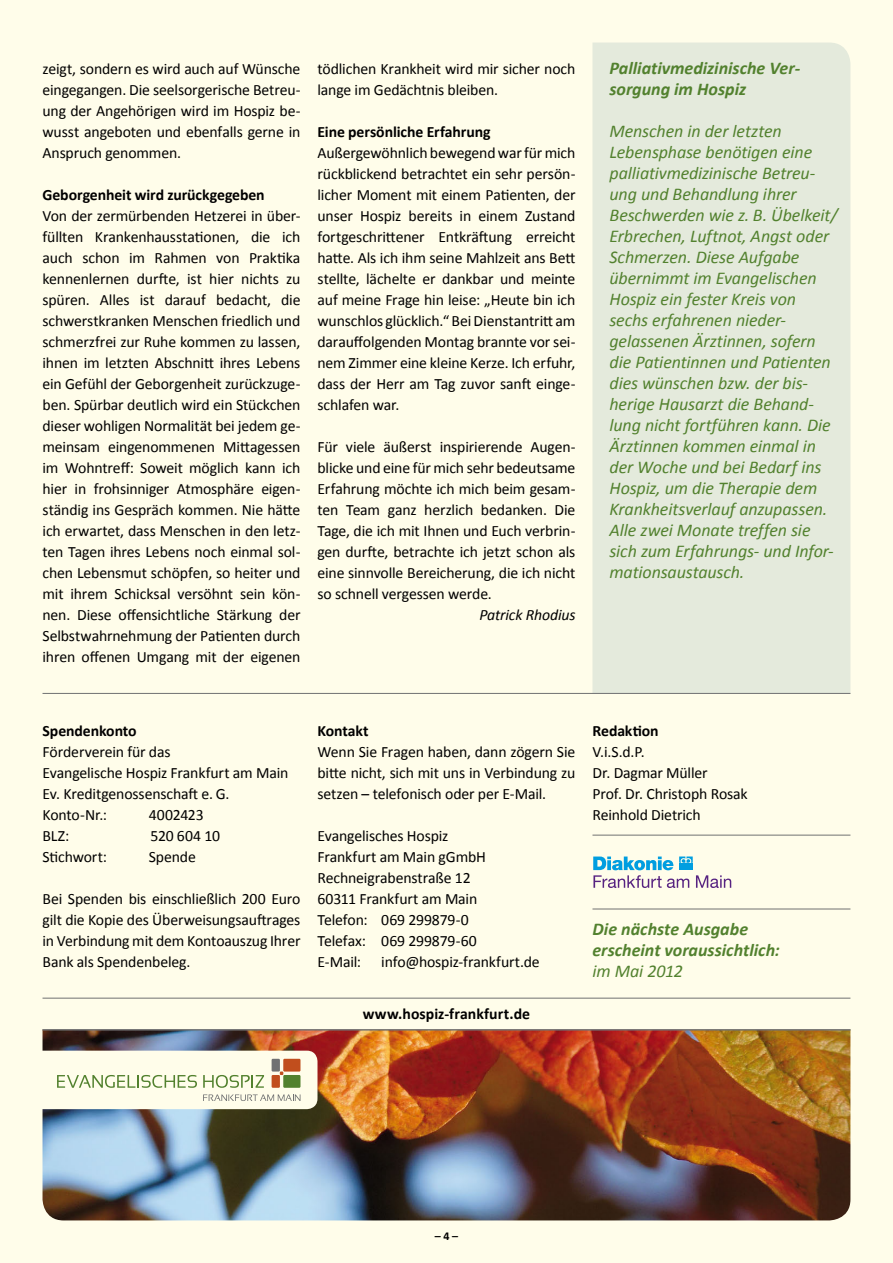
<style>
.page{position:relative;width:893px;height:1263px;background:#fffdea}
.page>*{position:absolute;margin:0;border:0;box-sizing:border-box;transform-origin:0 0}
.t1{font:italic 18px/21px "Calibri";letter-spacing:-.01em;color:#52812e}
.t2{font:italic 700 18px/21px "Calibri";color:#52812e}
.t3{font:15.75px/21px "Calibri";letter-spacing:-.01em;color:#000;text-align:justify}
.t4{font:700 15.75px "Calibri";letter-spacing:-.005em;color:#000}
.t5{font:italic 15.75px "Calibri";letter-spacing:-.01em;color:#000}
.t6{font:700 12px "Calibri";color:#000}
</style>
<div class="page">
<img style="left:43px;top:1030px;width:807px;height:190px">
<hr style="left:43px;top:1029px;width:807px;height:1px;background:#707172">
<hr style="left:43px;top:998px;width:807px;height:1px;background:#707172">
<hr style="left:592px;top:835px;width:258px;height:1px;background:#707172">
<hr style="left:592px;top:909px;width:258px;height:1px;background:#707172">
<svg style="left:43px;top:1051px;width:274px;height:58px"></svg>
<svg style="left:593px;top:856px;width:138px;height:32px"></svg>
<div style="left:592px;top:43px;width:258px;height:650px;background:#e4eadc"></div>
<hr style="left:43px;top:693px;width:807px;height:1px;background:#707172">
<p class="t3" style="left:43px;top:58px;width:259px">zeigt, sondern es wird auch auf Wünsche eingegangen. Die seelsorgerische Betreu&shy;ung der Angehörigen wird im Hospiz be&shy;wusst angeboten und ebenfalls gerne in Anspruch genommen.</p>
<p class="t4" style="left:43px;top:185px;width:224px">Geborgenheit wird zurückgegeben</p>
<p class="t3" style="left:43px;top:205px;width:259px">Von der zermürbenden Hetzerei in über&shy;füllten Krankenhausstationen, die ich auch schon im Rahmen von Praktika kennenlernen durfte, ist hier nichts zu spüren. Alles ist darauf bedacht, die schwerstkranken Menschen friedlich und schmerzfrei zur Ruhe kommen zu lassen, ihnen im letzten Abschnitt ihres Lebens ein Gefühl der Geborgenheit zurückzuge&shy;ben. Spürbar deutlich wird ein Stückchen dieser wohligen Normalität bei jedem ge&shy;meinsam eingenommenen Mittagessen im Wohntreff: Soweit möglich kann ich hier in frohsinniger Atmosphäre eigen&shy;ständig ins Gespräch kommen. Nie hätte ich erwartet, dass Menschen in den letz&shy;ten Tagen ihres Lebens noch einmal sol&shy;chen Lebensmut schöpfen, so heiter und mit ihrem Schicksal versöhnt sein kön&shy;nen. Diese offensichtliche Stärkung der Selbstwahrnehmung der Patienten durch ihren offenen Umgang mit der eigenen</p>
<p class="t3" style="left:317px;top:58px;width:259px">tödlichen Krankheit wird mir sicher noch lange im Gedächtnis bleiben.</p>
<p class="t4" style="left:317px;top:122px;width:175px">Eine persönliche Erfahrung</p>
<p class="t3" style="left:317px;top:142px;width:260px">Außergewöhnlich bewegend war für mich rückblickend betrachtet ein sehr persön&shy;licher Moment mit einem Patienten, der unser Hospiz bereits in einem Zustand fortgeschrittener Entkräftung erreicht hatte. Als ich ihm seine Mahlzeit ans Bett stellte, lächelte er dankbar und meinte auf meine Frage hin leise: „Heute bin ich wunschlos glücklich.“ Bei Dienstantritt am darauffolgenden Montag brannte vor sei&shy;nem Zimmer eine kleine Kerze. Ich erfuhr, dass der Herr am Tag zuvor sanft einge&shy;schlafen war.</p>
<p class="t3" style="left:317px;top:436px;width:259px">Für viele äußerst inspirierende Augen&shy;blicke und eine für mich sehr bedeutsame Erfahrung möchte ich mich beim gesam&shy;ten Team ganz herzlich bedanken. Die Tage, die ich mit Ihnen und Euch verbrin&shy;gen durfte, betrachte ich jetzt schon als eine sinnvolle Bereicherung, die ich nicht so schnell vergessen werde.</p>
<p class="t5" style="left:479px;top:604px;width:98px">Patrick Rhodius</p>
<p class="t2" style="left:609px;top:58px;width:192px">Palliativmedizinische Ver&shy;sorgung im Hospiz</p>
<p class="t1" style="left:609px;top:120px;width:230px">Menschen in der letzten<br>Lebensphase benötigen eine palliativmedizinische Betreu&shy;ung und Behandlung ihrer<br>Beschwerden wie z. B. Übelkeit/<br>Erbrechen, Luftnot, Angst oder<br>Schmerzen. Diese Aufgabe übernimmt im Evangelischen<br>Hospiz ein fester Kreis von sechs erfahrenen nieder&shy;gelassenen Ärztinnen, sofern die Patientinnen und Patienten dies wünschen bzw. der bis&shy;herige Hausarzt die Behand&shy;lung nicht fortführen kann. Die<br>Ärztinnen kommen einmal in der Woche und bei Bedarf ins<br>Hospiz, um die Therapie dem<br>Krankheitsverlauf anzupassen.<br>Alle zwei Monate treffen sie sich zum Erfahrungs- und Infor&shy;mationsaustausch.</p>
<p class="t4" style="left:43px;top:720px;width:96px">Spendenkonto</p>
<p class="t3" style="left:43px;top:741px;width:247px;text-align:left">Förderverein für das<br>Evangelische Hospiz Frankfurt am Main<br>Ev. Kreditgenossenschaft e. G.<br>Konto-Nr.:</p>
<p class="t3" style="left:149px;top:804px;width:56px">4002423</p>
<p class="t3" style="left:43px;top:825px;width:28px">BLZ:</p>
<p class="t3" style="left:151px;top:825px;width:71px">520 604 10</p>
<p class="t3" style="left:43px;top:846px;width:66px">Stichwort:</p>
<p class="t3" style="left:149px;top:846px;width:49px">Spende</p>
<p class="t3" style="left:43px;top:888px;width:259px">Bei Spenden bis einschließlich 200 Euro gilt die Kopie des Überweisungsauftrages in Verbindung mit dem Kontoauszug Ihrer Bank als Spendenbeleg.</p>
<p class="t4" style="left:317px;top:720px;width:53px">Kontakt</p>
<p class="t3" style="left:317px;top:741px;width:259px">Wenn Sie Fragen haben, dann zögern Sie bitte nicht, sich mit uns in Verbindung zu setzen – telefonisch oder per E-Mail.</p>
<p class="t3" style="left:317px;top:825px;width:170px;text-align:left">Evangelisches Hospiz<br>Frankfurt am Main gGmbH<br>Rechneigrabenstraße 12<br>60311 Frankfurt am Main<br>Telefon: 069 299879-0<br>Telefax: 069 299879-60<br>E-Mail:</p>
<p class="t3" style="left:381px;top:951px;width:160px">info@hospiz-frankfurt.de</p>
<p class="t4" style="left:363px;top:1003px;width:169px">www.hospiz-frankfurt.de</p>
<p class="t4" style="left:592px;top:720px;width:68px">Redaktion</p>
<p class="t3" style="left:592px;top:741px;width:157px;text-align:left">V.i.S.d.P.<br>Dr. Dagmar Müller<br>Prof. Dr. Christoph Rosak<br>Reinhold Dietrich</p>
<p class="t2" style="left:592px;top:919px;width:189px">Die nächste Ausgabe erscheint voraussichtlich:</p>
<p class="t1" style="left:592px;top:960px;width:92px">im Mai 2012</p>
<p class="t6" style="left:435px;top:1228px;width:25px">– 4 –</p>
</div>
